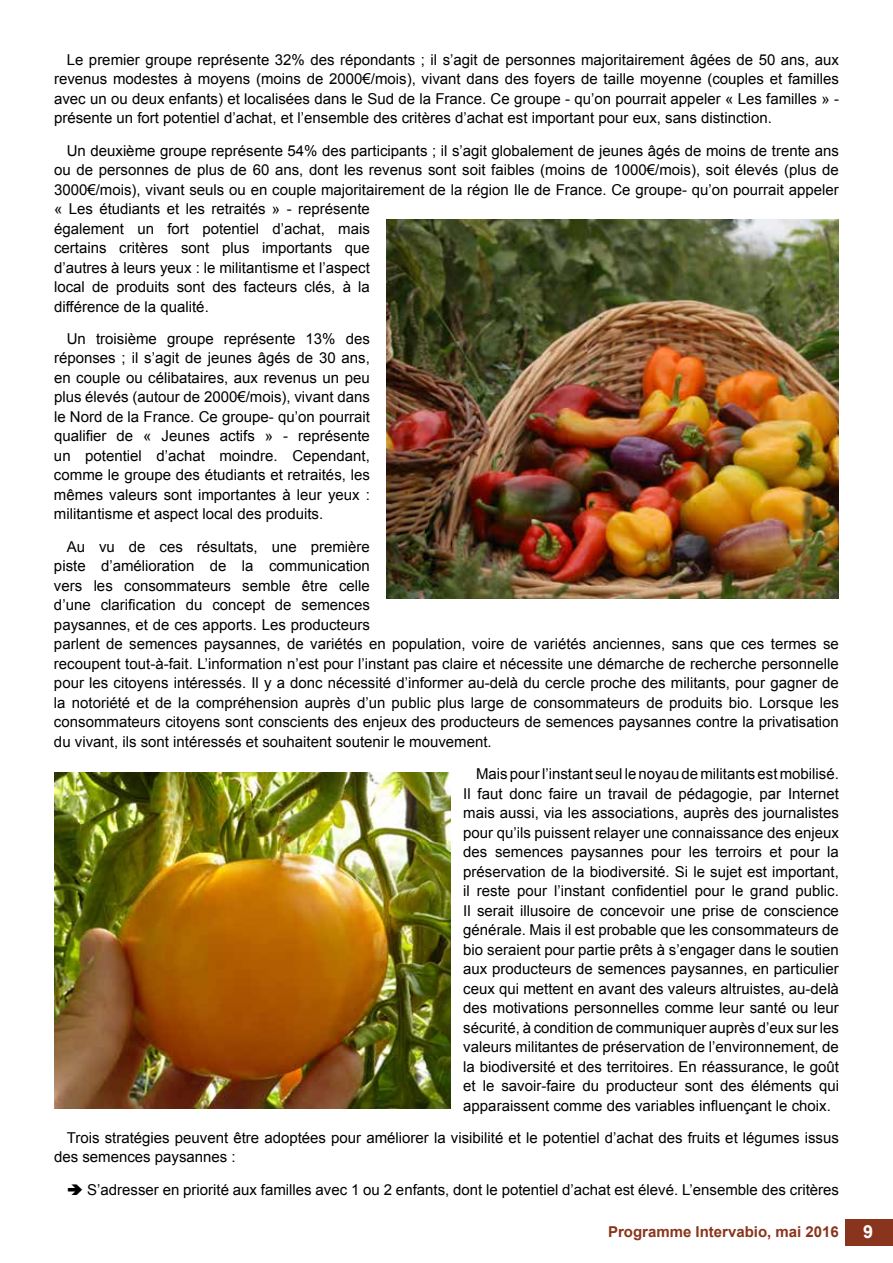
<style>
.page{position:relative;width:893px;height:1263px;background:#fff}
.page>*{position:absolute;margin:0;border:0;box-sizing:border-box;transform-origin:0 0}
.t1{font:700 18px "Arial";color:#fff}
.t2{font:15px/19.5px "Arial";color:#000;text-align:justify}
.t3{font:700 15px "Arial";color:#89351d}
</style>
<div class="page">
<img style="left:387px;top:220px;width:452px;height:378px">
<img style="left:54px;top:773px;width:396px;height:335px">
<div style="left:846px;top:1219px;width:47px;height:26px;background:#89351d"></div>
<p class="t2" style="left:54px;top:50px;width:786px;text-indent:13px">Le premier groupe représente 32% des répondants ; il s’agit de personnes majoritairement âgées de 50 ans, aux revenus modestes à moyens (moins de 2000€/mois), vivant dans des foyers de taille moyenne (couples et familles avec un ou deux enfants) et localisées dans le Sud de la France. Ce groupe - qu’on pourrait appeler « Les familles » - présente un fort potentiel d’achat, et l’ensemble des critères d’achat est important pour eux, sans distinction.</p>
<p class="t2" style="left:54px;top:141px;width:786px;text-align:left;text-indent:13px">Un deuxième groupe représente 54% des participants ; il s’agit globalement de jeunes âgés de moins de trente ans ou de personnes de plus de 60 ans, dont les revenus sont soit faibles (moins de 1000€/mois), soit élevés (plus de 3000€/mois), vivant seuls ou en couple majoritairement de la région Ile de France. Ce groupe- qu’on pourrait appeler « Les étudiants et les retraités » - représente<br>également un fort potentiel d’achat, mais<br>certains critères sont plus importants que<br>d’autres à leurs yeux : le militantisme et l’aspect<br>local de produits sont des facteurs clés, à la<br>différence de la qualité.</p>
<p class="t2" style="left:54px;top:329px;width:317px;text-indent:13px">Un troisième groupe représente 13% des réponses ; il s’agit de jeunes âgés de 30 ans, en couple ou célibataires, aux revenus un peu plus élevés (autour de 2000€/mois), vivant dans le Nord de la France. Ce groupe- qu’on pourrait qualifier de « Jeunes actifs » - représente un potentiel d’achat moindre. Cependant, comme le groupe des étudiants et retraités, les mêmes valeurs sont importantes à leur yeux : militantisme et aspect local des produits.</p>
<p class="t2" style="left:54px;top:537px;width:786px;text-align:left;text-indent:13px">Au vu de ces résultats, une première<br>piste d’amélioration de la communication<br>vers les consommateurs semble être celle<br>d’une clarification du concept de semences<br>paysannes, et de ces apports. Les producteurs<br>parlent de semences paysannes, de variétés en population, voire de variétés anciennes, sans que ces termes se recoupent tout-à-fait. L’information n’est pour l’instant pas claire et nécessite une démarche de recherche personnelle pour les citoyens intéressés. Il y a donc nécessité d’informer au-delà du cercle proche des militants, pour gagner de la notoriété et de la compréhension auprès d’un public plus large de consommateurs de produits bio. Lorsque les consommateurs citoyens sont conscients des enjeux des producteurs de semences paysannes contre la privatisation du vivant, ils sont intéressés et souhaitent soutenir le mouvement.</p>
<p class="t2" style="left:463px;top:764px;width:377px;text-indent:13px">Mais pour l’instant seul le noyau de militants est mobilisé.<br>Il faut donc faire un travail de pédagogie, par Internet mais aussi, via les associations, auprès des journalistes pour qu’ils puissent relayer une connaissance des enjeux des semences paysannes pour les terroirs et pour la préservation de la biodiversité. Si le sujet est important, il reste pour l’instant confidentiel pour le grand public.<br>Il serait illusoire de concevoir une prise de conscience générale. Mais il est probable que les consommateurs de bio seraient pour partie prêts à s’engager dans le soutien aux producteurs de semences paysannes, en particulier ceux qui mettent en avant des valeurs altruistes, au-delà des motivations personnelles comme leur santé ou leur sécurité, à condition de communiquer auprès d’eux sur les valeurs militantes de préservation de l’environnement, de la biodiversité et des territoires. En réassurance, le goût et le savoir-faire du producteur sont des éléments qui apparaissent comme des variables influençant le choix.</p>
<p class="t2" style="left:54px;top:1128px;width:786px;text-indent:13px">Trois stratégies peuvent être adoptées pour améliorer la visibilité et le potentiel d’achat des fruits et légumes issus des semences paysannes :</p>
<p class="t2" style="left:87px;top:1180px;width:753px">S’adresser en priorité aux familles avec 1 ou 2 enfants, dont le potentiel d’achat est élevé. L’ensemble des critères</p>
<p class="t3" style="left:608px;top:1222px;width:232px">Programme Intervabio, mai 2016</p>
<p class="t1" style="left:863px;top:1220px;width:12px">9</p>
</div>
